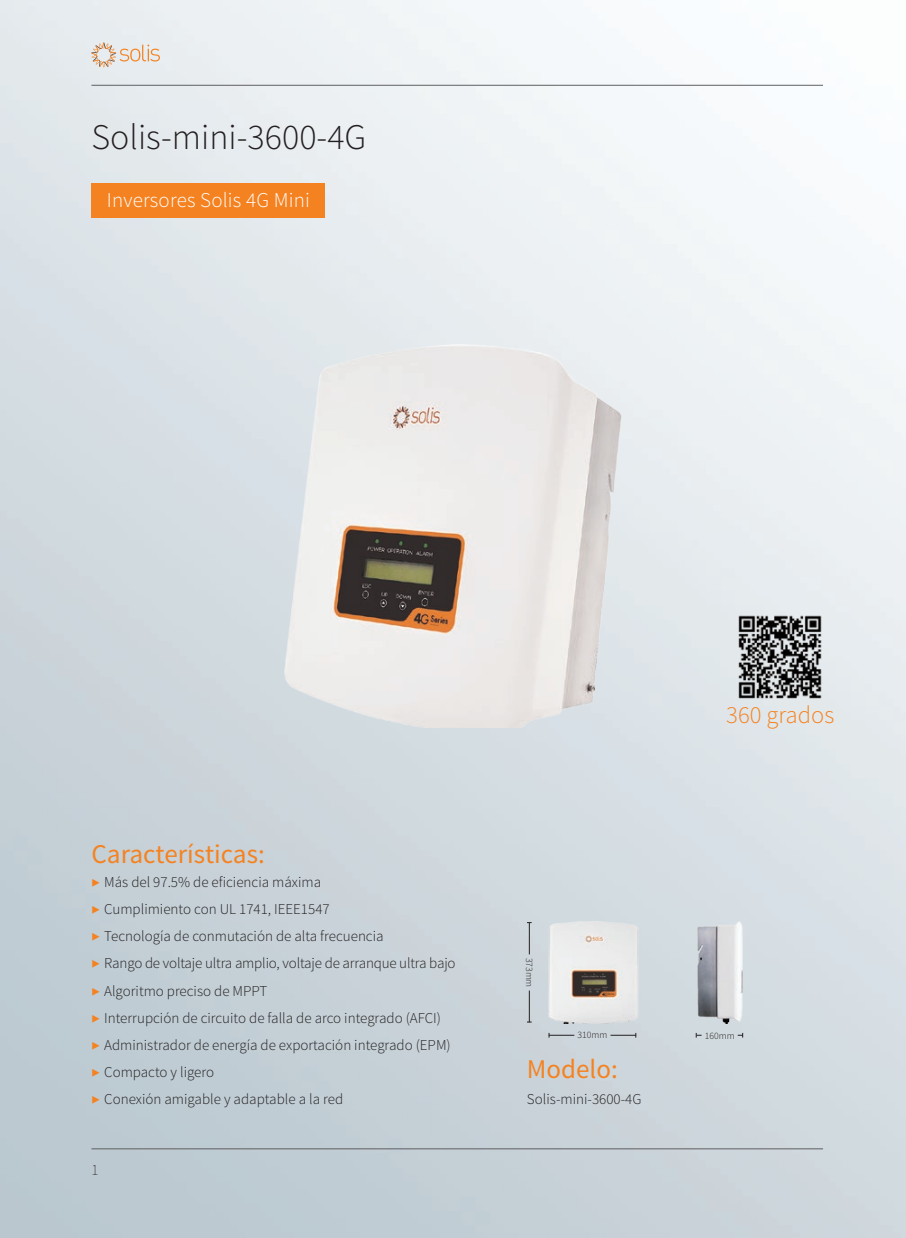
<style>
.page{position:relative;width:906px;height:1238px;background:#fff}
.page>*{position:absolute;margin:0;border:0;box-sizing:border-box;transform-origin:0 0}
.t1{font:300 36px "Source Sans Pro";color:#231f20}
.t2{font:27px "Source Sans Pro";color:#f58220}
.t3{font:300 24.6px "Source Sans Pro";color:#f58220}
.t4{font:300 21px "Source Sans Pro";letter-spacing:.01em;color:#fff}
.t5{font:300 15px/27px "Source Sans Pro";color:#231f20}
.t6{font:200 13.5px "Source Han Sans SC";color:#231f20}
.t7{font:300 9.75px "Source Sans Pro";color:#231f20}
.s1{color:#f58220}
</style>
<div class="page">
<img style="left:0;top:0;width:906px;height:1237px">
<img style="left:0;top:344px;width:906px;height:383px">
<img style="left:738px;top:614px;width:84px;height:85px">
<hr style="left:91px;top:85px;width:732px;height:1px;background:#5f5f62">
<hr style="left:91px;top:1148px;width:732px;height:1px;background:#5f5f62">
<svg style="left:91px;top:43px;width:69px;height:24px;background:#e5d6ca"></svg>
<div style="left:91px;top:183px;width:234px;height:34px;background:#f58220"></div>
<svg style="left:549px;top:1032px;width:25px;height:5px"></svg>
<svg style="left:696px;top:1032px;width:5px;height:5px"></svg>
<svg style="left:610px;top:1032px;width:26px;height:5px"></svg>
<svg style="left:737px;top:1032px;width:6px;height:5px"></svg>
<hr style="left:529px;top:922px;width:1px;height:32px;background:#231f20">
<hr style="left:529px;top:990px;width:1px;height:32px;background:#231f20">
<img style="left:543px;top:921px;width:98px;height:102px">
<img style="left:692px;top:921px;width:55px;height:102px">
<h1 class="t1" style="left:91px;top:115px;width:276px">Solis-mini-3600-4G</h1>
<h3 class="t4" style="left:107px;top:187px;width:204px">Inversores Solis 4G Mini</h3>
<h2 class="t2" style="left:91px;top:837px;width:175px">Características:</h2>
<p class="t5" style="left:91px;top:869px;width:366px"><span class="s1">▶</span> Más del 97.5% de eficiencia máxima<br><span class="s1">▶</span> Cumplimiento con UL 1741, IEEE1547<br><span class="s1">▶</span> Tecnología de conmutación de alta frecuencia<br><span class="s1">▶</span> Rango de voltaje ultra amplio, voltaje de arranque ultra bajo <span class="s1">▶</span> Algoritmo preciso de MPPT<br><span class="s1">▶</span> Interrupción de circuito de falla de arco integrado (AFCI)<br><span class="s1">▶</span> Administrador de energía de exportación integrado (EPM) <span class="s1">▶</span> Compacto y ligero<br><span class="s1">▶</span> Conexión amigable y adaptable a la red</p>
<p class="t6" style="left:91px;top:1161px;width:9px">1</p>
<h3 class="t3" style="left:726px;top:700px;width:110px">360 grados</h3>
<p class="t7" style="left:535px;top:957px;width:31px;rotate:90deg">373mm</p>
<p class="t7" style="left:577px;top:1029px;width:31px">310mm</p>
<p class="t7" style="left:704px;top:1029px;width:31px">160mm</p>
<h2 class="t2" style="left:527px;top:1052px;width:92px">Modelo:</h2>
<p class="t5" style="left:527px;top:1085px;width:116px">Solis-mini-3600-4G</p>
</div>
